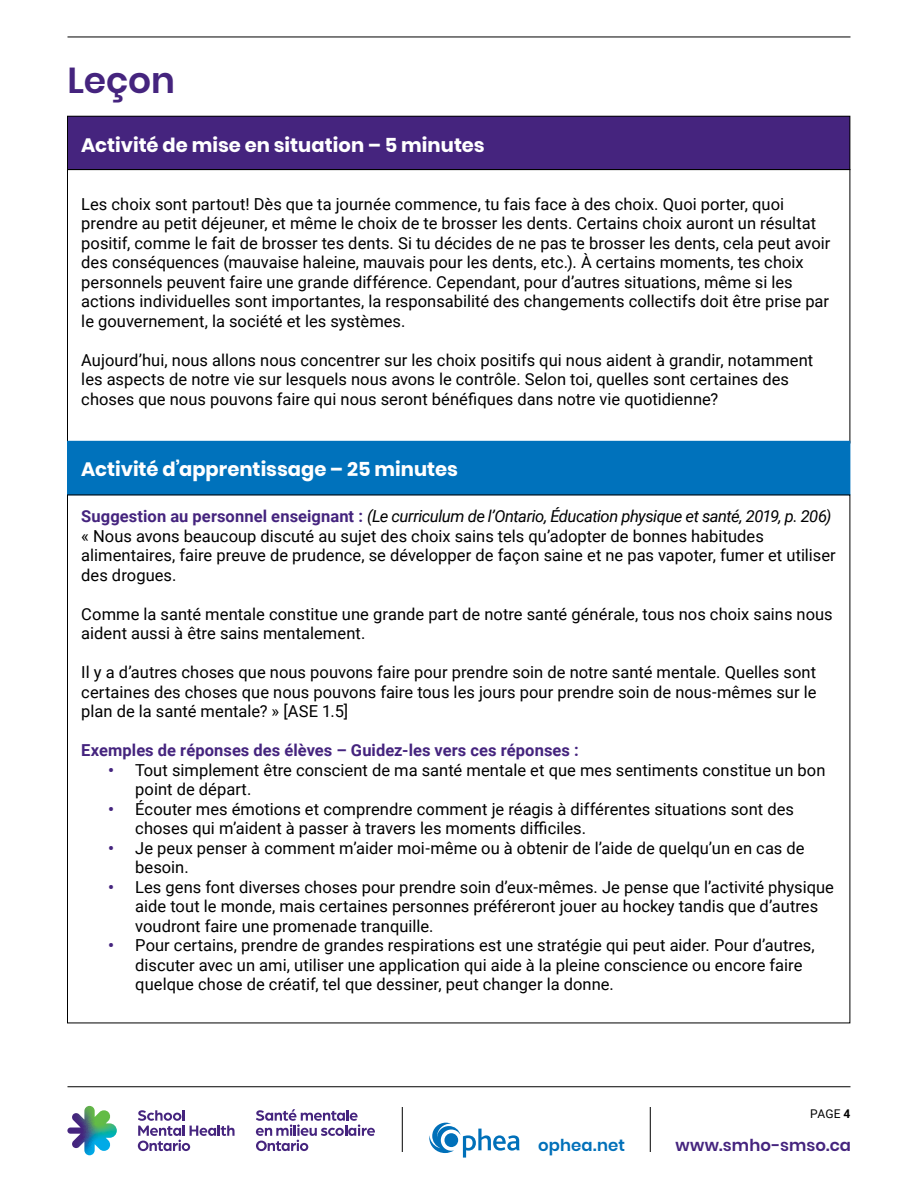
<style>
.page{position:relative;width:918px;height:1188px;background:#fff}
.page>*{position:absolute;margin:0;border:0;box-sizing:border-box;transform-origin:0 0}
.H2_SubHead_Cirric_24{font:600 36px "Poppins";letter-spacing:-.005em;color:#45247e}
.H3_Lesson_Header{font:700 19.5px "Poppins";color:#fff}
.P_Body_Copy_black_11{font:16.5px/19.5px "Roboto";color:#000}
.Suggested_Teacher_Pr{font:italic 16.5px "Roboto";letter-spacing:-.03em;color:#000}
.Suggested_Teacher_Pr-2{font:700 16.5px "Roboto";letter-spacing:.005em;color:#45247e}
.ToC_-_Secondary{font:600 16.5px "Poppins";letter-spacing:.005em;color:#45247e}
.t1{font:600 16.5px "Poppins";letter-spacing:.005em;color:#0070b9}
.t2{font:12px "Roboto";color:#000}
.s1{font-weight:700;font-style:normal;color:#45247e}
.s2{font-weight:700;color:#45247e}
.s3{font-weight:700}
</style>
<div class="page">
<hr style="left:68px;top:37px;width:782px;height:1px;background:#000">
<hr style="left:68px;top:1086px;width:782px;height:1px;background:#000">
<svg style="left:67px;top:1106px;width:50px;height:49px"></svg>
<svg style="left:256px;top:1109px;width:119px;height:42px"></svg>
<svg style="left:138px;top:1110px;width:97px;height:41px"></svg>
<svg style="left:429px;top:1123px;width:91px;height:35px"></svg>
<hr style="left:402px;top:1107px;width:1px;height:45px;background:#000">
<hr style="left:650px;top:1107px;width:1px;height:45px;background:#000">
<div style="left:68px;top:116px;width:782px;height:54px;background:#45247e"></div>
<div style="left:67px;top:116px;width:783px;height:54px;border:1px solid #000"></div>
<div style="left:68px;top:441px;width:782px;height:54px;background:#0072bc"></div>
<div style="left:67px;top:441px;width:783px;height:54px;border:1px solid #0072bc"></div>
<p class="H2_SubHead_Cirric_24" style="left:68px;top:60px;width:109px">Leçon</p>
<p class="H3_Lesson_Header" style="left:81px;top:133px;width:405px">Activité de mise en situation – 5 minutes</p>
<p class="P_Body_Copy_black_11" style="left:81px;top:194px;width:751px">Les choix sont partout! Dès que ta journée commence, tu fais face à des choix. Quoi porter, quoi prendre au petit déjeuner, et même le choix de te brosser les dents. Certains choix auront un résultat positif, comme le fait de brosser tes dents. Si tu décides de ne pas te brosser les dents, cela peut avoir des conséquences (mauvaise haleine, mauvais pour les dents, etc.). À certains moments, tes choix personnels peuvent faire une grande différence. Cependant, pour d’autres situations, même si les actions individuelles sont importantes, la responsabilité des changements collectifs doit être prise par le gouvernement, la société et les systèmes.</p>
<p class="P_Body_Copy_black_11" style="left:81px;top:350px;width:734px">Aujourd’hui, nous allons nous concentrer sur les choix positifs qui nous aident à grandir, notamment les aspects de notre vie sur lesquels nous avons le contrôle. Selon toi, quelles sont certaines des choses que nous pouvons faire qui nous seront bénéfiques dans notre vie quotidienne?</p>
<p class="H3_Lesson_Header" style="left:81px;top:457px;width:378px">Activité d’apprentissage – 25 minutes</p>
<p class="Suggested_Teacher_Pr" style="left:81px;top:505px;width:752px"><span class="s1">Suggestion au personnel enseignant :</span> (Le curriculum de l’Ontario, Éducation physique et santé, 2019, p. 206)</p>
<p class="P_Body_Copy_black_11" style="left:81px;top:525px;width:756px">« Nous avons beaucoup discuté au sujet des choix sains tels qu’adopter de bonnes habitudes alimentaires, faire preuve de prudence, se développer de façon saine et ne pas vapoter, fumer et utiliser des drogues.</p>
<p class="P_Body_Copy_black_11" style="left:81px;top:603px;width:753px">Comme la santé mentale constitue une grande part de notre santé générale, tous nos choix sains nous aident aussi à être sains mentalement.</p>
<p class="P_Body_Copy_black_11" style="left:81px;top:662px;width:737px;text-align:justify">Il y a d’autres choses que nous pouvons faire pour prendre soin de notre santé mentale. Quelles sont certaines des choses que nous pouvons faire tous les jours pour prendre soin de nous-mêmes sur le plan de la santé mentale? » [ASE 1.5]</p>
<p class="Suggested_Teacher_Pr-2" style="left:81px;top:739px;width:499px">Exemples de réponses des élèves – Guidez-les vers ces réponses :</p>
<p class="P_Body_Copy_black_11" style="left:135px;top:759px;width:692px;text-indent:-27px"><span class="s2">•</span> Tout simplement être conscient de ma santé mentale et que mes sentiments constitue un bon point de départ.</p>
<p class="P_Body_Copy_black_11" style="left:135px;top:798px;width:660px;text-indent:-27px"><span class="s2">•</span> Écouter mes émotions et comprendre comment je réagis à différentes situations sont des choses qui m’aident à passer à travers les moments difficiles.</p>
<p class="P_Body_Copy_black_11" style="left:135px;top:837px;width:671px;text-indent:-27px"><span class="s2">•</span> Je peux penser à comment m’aider moi-même ou à obtenir de l’aide de quelqu’un en cas de besoin.</p>
<p class="P_Body_Copy_black_11" style="left:135px;top:876px;width:700px;text-indent:-27px"><span class="s2">•</span> Les gens font diverses choses pour prendre soin d’eux-mêmes. Je pense que l’activité physique aide tout le monde, mais certaines personnes préféreront jouer au hockey tandis que d’autres voudront faire une promenade tranquille.</p>
<p class="P_Body_Copy_black_11" style="left:135px;top:935px;width:681px;text-indent:-27px"><span class="s2">•</span> Pour certains, prendre de grandes respirations est une stratégie qui peut aider. Pour d’autres, discuter avec un ami, utiliser une application qui aide à la pleine conscience ou encore faire quelque chose de créatif, tel que dessiner, peut changer la donne.</p>
<p class="t2" style="left:810px;top:1105px;width:42px">PAGE <span class="s3">4</span></p>
<p class="t1" style="left:538px;top:1135px;width:88px">ophea.net</p>
<p class="ToC_-_Secondary" style="left:675px;top:1135px;width:177px">www.smho-smso.ca</p>
</div>
